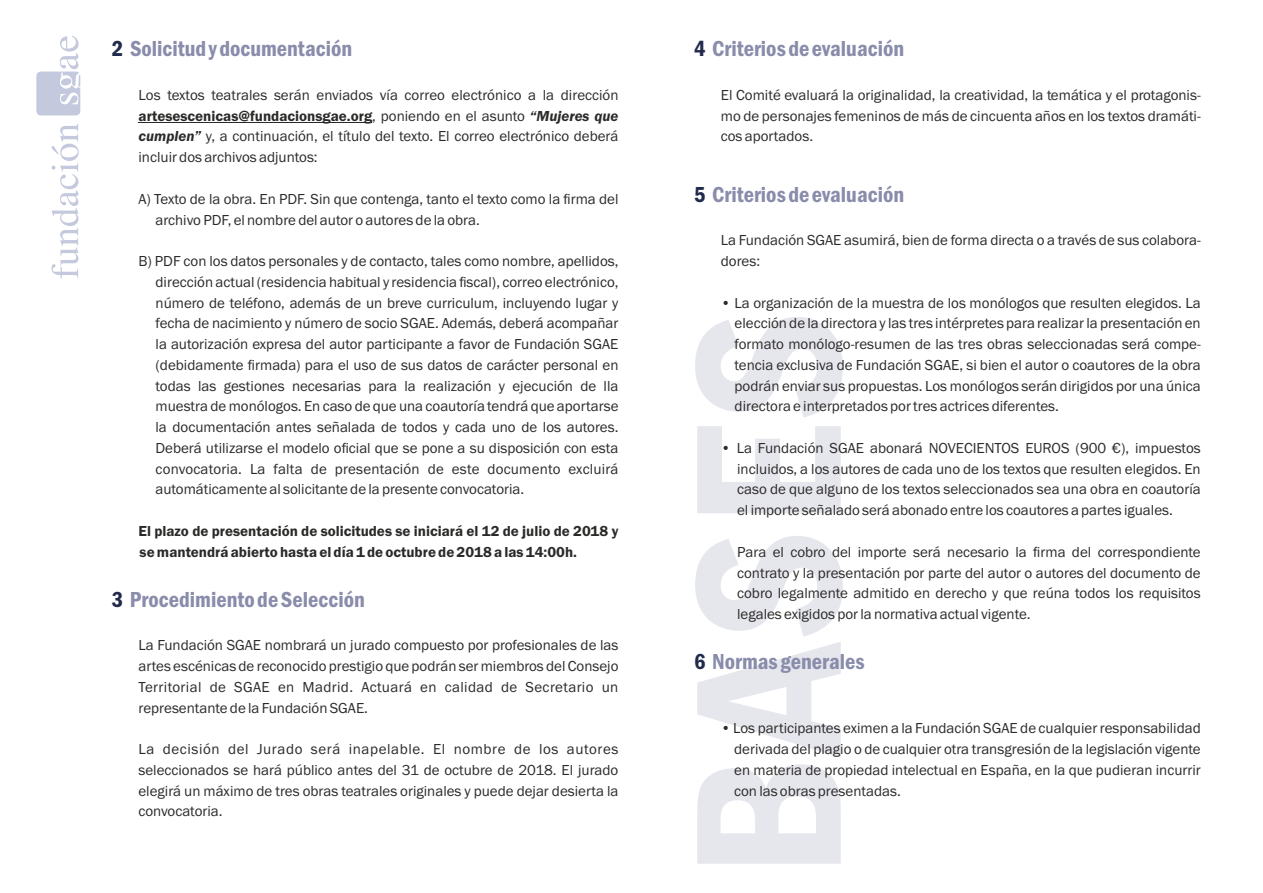
<style>
.page{position:relative;width:1263px;height:893px;background:#fff}
.page>*{position:absolute;margin:0;border:0;box-sizing:border-box;transform-origin:0 0}
.t1{font:600 condensed 22.5px "Franklin Gothic";color:#898caa}
.t2{font:15px/20.7px "Franklin Gothic";color:#2b2a29;text-align:justify}
.t3{font:600 15px/20.7px "Franklin Gothic";color:#2b2a29}
.s1{color:#222b4c}
.s2{font-weight:600}
.s3{font-weight:600;font-style:italic}
</style>
<div class="page">
<svg style="left:695px;top:317px;width:148px;height:547px;fill:#e6e6ed"></svg>
<hr style="left:139px;top:122px;width:233px;height:1px;background:#2b2a29">
<svg style="left:36px;top:36px;width:44px;height:79px"></svg>
<svg style="left:51px;top:123px;width:28px;height:155px"></svg>
<h1 class="t1" style="left:112px;top:41px;width:242px"><span class="s1">2</span> Solicitud y documentación</h1>
<p class="t2" style="left:139px;top:86px;width:481px">Los textos teatrales serán enviados vía correo electrónico a la dirección <span class="s2">artesescenicas@fundacionsgae.org</span>, poniendo en el asunto <span class="s3">“Mujeres que cumplen”</span> y, a continuación, el título del texto. El correo electrónico deberá incluir dos archivos adjuntos:</p>
<p class="t2" style="left:156px;top:190px;width:464px;text-indent:-17px">A) Texto de la obra. En PDF. Sin que contenga, tanto el texto como la firma del archivo PDF, el nombre del autor o autores de la obra.</p>
<p class="t2" style="left:156px;top:252px;width:464px;text-indent:-17px">B) PDF con los datos personales y de contacto, tales como nombre, apellidos, dirección actual (residencia habitual y residencia fiscal), correo electrónico, número de teléfono, además de un breve curriculum, incluyendo lugar y fecha de nacimiento y número de socio SGAE. Además, deberá acompañar la autorización expresa del autor participante a favor de Fundación SGAE (debidamente firmada) para el uso de sus datos de carácter personal en todas las gestiones necesarias para la realización y ejecución de lla muestra de monólogos. En caso de que una coautoría tendrá que aportarse la documentación antes señalada de todos y cada uno de los autores.<br>Deberá utilizarse el modelo oficial que se pone a su disposición con esta convocatoria. La falta de presentación de este documento excluirá automáticamente al solicitante de la presente convocatoria.</p>
<p class="t3" style="left:138px;top:522px;width:481px">El plazo de presentación de solicitudes se iniciará el 12 de julio de 2018 y se mantendrá abierto hasta el día 1 de octubre de 2018 a las 14:00h.</p>
<h1 class="t1" style="left:112px;top:591px;width:255px"><span class="s1">3</span> Procedimiento de Selección</h1>
<p class="t2" style="left:138px;top:636px;width:481px">La Fundación SGAE nombrará un jurado compuesto por profesionales de las artes escénicas de reconocido prestigio que podrán ser miembros del Consejo Territorial de SGAE en Madrid. Actuará en calidad de Secretario un representante de la Fundación SGAE.</p>
<p class="t2" style="left:138px;top:740px;width:481px">La decisión del Jurado será inapelable. El nombre de los autores seleccionados se hará público antes del 31 de octubre de 2018. El jurado elegirá un máximo de tres obras teatrales originales y puede dejar desierta la convocatoria.</p>
<h1 class="t1" style="left:694px;top:41px;width:212px"><span class="s1">4</span> Criterios de evaluación</h1>
<p class="t2" style="left:721px;top:86px;width:481px">El Comité evaluará la originalidad, la creatividad, la temática y el protagonis&shy;mo de personajes femeninos de más de cincuenta años en los textos dramáti&shy;cos aportados.</p>
<h1 class="t1" style="left:694px;top:186px;width:212px"><span class="s1">5</span> Criterios de evaluación</h1>
<p class="t2" style="left:721px;top:231px;width:481px">La Fundación SGAE asumirá, bien de forma directa o a través de sus colabora&shy;dores:</p>
<p class="t2" style="left:735px;top:293px;width:468px;text-indent:-14px">• La organización de la muestra de los monólogos que resulten elegidos. La elección de la directora y las tres intérpretes para realizar la presentación en formato monólogo-resumen de las tres obras seleccionadas será compe&shy;tencia exclusiva de Fundación SGAE, si bien el autor o coautores de la obra podrán enviar sus propuestas. Los monólogos serán dirigidos por una única directora e interpretados por tres actrices diferentes.</p>
<p class="t2" style="left:737px;top:439px;width:465px;text-indent:-16px">• La Fundación SGAE abonará NOVECIENTOS EUROS (900 €), impuestos incluidos, a los autores de cada uno de los textos que resulten elegidos. En caso de que alguno de los textos seleccionados sea una obra en coautoría el importe señalado será abonado entre los coautores a partes iguales.</p>
<p class="t2" style="left:737px;top:543px;width:465px">Para el cobro del importe será necesario la firma del correspondiente contrato y la presentación por parte del autor o autores del documento de cobro legalmente admitido en derecho y que reúna todos los requisitos legales exigidos por la normativa actual vigente.</p>
<h1 class="t1" style="left:694px;top:653px;width:172px"><span class="s1">6</span> Normas generales</h1>
<p class="t2" style="left:734px;top:719px;width:468px;text-indent:-13px">• Los participantes eximen a la Fundación SGAE de cualquier responsabilidad derivada del plagio o de cualquier otra transgresión de la legislación vigente en materia de propiedad intelectual en España, en la que pudieran incurrir con las obras presentadas.</p>
</div>
